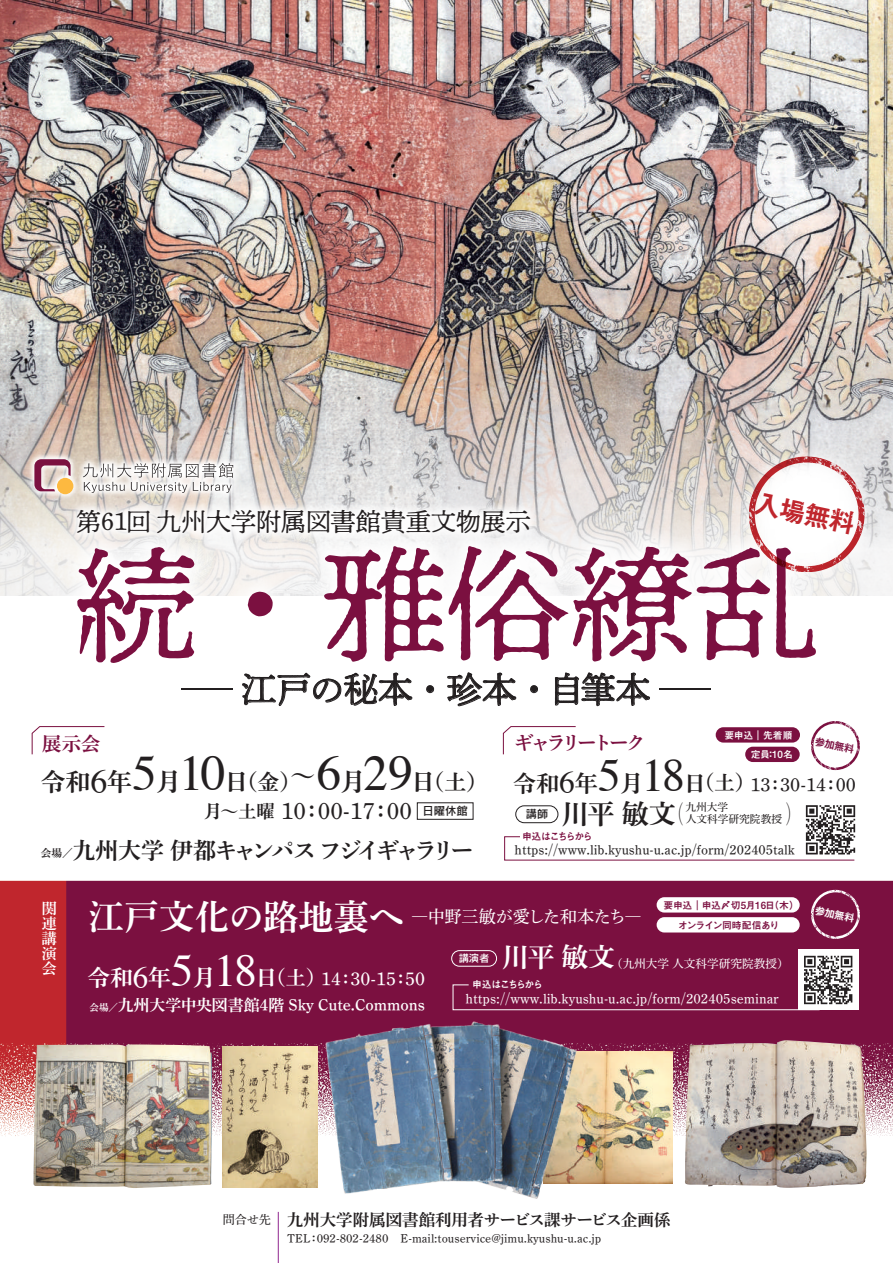
<style>
.page{position:relative;width:893px;height:1263px;background:#fff}
.page>*{position:absolute;margin:0;border:0;box-sizing:border-box;transform-origin:0 0}
.t1{font:123.9px "P Shuei N Min Std N L";color:#7b1040}
.t2{font:34.65px "P Shuei N Min Std N L";color:#231f20}
.t3{font:27px "P Shuei Min Pr 6 N B";color:#231f20}
.t4{font:26.7px "P Shuei Min Pr 6 N B";color:#fff}
.t5{font:700 25.35px "Gothic MB101 Pr 6 De";color:#c0262d}
.t6{font:25.05px "P Shuei N Min Std N L";color:#231f20}
.t7{font:24.75px "P Shuei Min Pr 6 N B";color:#231f20}
.t8{font:300 24px "Ryumin Pr 6 N";color:#231f20;scale:.64 1}
.t9{font:23.4px "P Shuei Min Pr 6 N M";color:#231f20}
.t10{font:22.95px "P Shuei Min Pr 6 N B";letter-spacing:-.145em;color:#231f20}
.t11{font:19.35px "P Shuei Min Pr 6 N B";letter-spacing:-.175em;color:#7b1040}
.t12{font:18.9px "P Shuei Min Pr 6 N M";color:#231f20}
.t13{font:18.6px "P Shuei Min Pr 6 N M";color:#fff}
.t14{font:17.25px "P Shuei Min Pr 6 N M";letter-spacing:-.03em;color:#fff}
.t15{font:16.5px "P Shuei Min Pr 6 N B";letter-spacing:-.005em;color:#231f20}
.t16{font:15.9px "P Shuei Min Pr 6 N B";color:#fff}
.t17{font:15px/15px "P Shuei Min Pr 6 N B";color:#fff;text-align:justify}
.t18{font:13.8px "P Shuei Min Pr 6 N M";color:#fff}
.t19{font:13.5px "P Shuei Min Pr 6 N M";color:#231f20}
.t20{font:12px "P Shuei Min Pr 6 N M";color:#231f20}
.t21{font:11.7px "P Shuei Min Pr 6 N M";color:#fff}
.t22{font:11.25px "Rodin Pro N DB";color:#231f20}
.t23{font:11.1px "Rodin Pro N DB";color:#231f20}
.t24{font:10.65px/12.3px "P Shuei Min Pr 6 N M";color:#231f20}
.t25{font:10.35px "Rodin Pro N DB";color:#fff}
.t26{font:700 10.05px "Gothic MB101 Pr 6 De";color:#fff}
.t27{font:700 10.05px "Gothic MB101 Pr 6 De";color:#7b1040}
.t28{font:700 9.9px "P Mi Go MB1 Std N De";letter-spacing:-.05em;color:#7b1040}
.t29{font:700 9.9px "P Mi Go MB1 Std N De";letter-spacing:-.04em;color:#fff}
.t30{font:700 9.9px "P Mi Go MB1 Std N De";letter-spacing:-.075em;color:#7b1040}
.t31{font:700 9.9px "P Mi Go MB1 Std N De";letter-spacing:-.14em;color:#7b1040}
.t32{font:700 9.9px "P Mi Go MB1 Std N De";letter-spacing:-.14em;color:#fff}
.s1{font-family:"Gothic MB101 Pr 6";font-weight:300}
.s2{font-family:"Times";font-size:33.75px}
.s3{font-family:"Times";font-size:49.5px}
.s4{font-size:21.9px}
.s5{font-size:22.95px}
.s6{font-family:"Times";font-size:31.35px}
.s7{font-family:"Times";font-size:46.05px}
.s8{font-size:20.25px}
.s9{font-family:"P Shuei Min Pr 6 N B";font-size:18px}
.s10{font-size:10.65px}
.s11{font-family:"P Shuei Min Pr 6 N B";font-size:35.25px}
.s12{font-family:"P Shuei Min Pr 6 N B";font-size:22.65px}
.s13{font-family:"Times";font-size:30.9px}
.s14{font-family:"Times";font-size:45.3px}
.s15{font-family:"P Shuei Min Pr 6 N B";font-size:19.95px}
.s16{font-size:9.6px}
</style>
<div class="page">
<img style="left:0;top:0;width:893px;height:595px">
<img style="left:0;top:880px;width:893px;height:256px">
<img style="left:695px;top:403px;width:198px;height:193px">
<img style="left:14px;top:482px;width:864px;height:262px">
<img style="left:19px;top:452px;width:569px;height:143px">
<img style="left:0;top:403px;width:290px;height:148px">
<svg style="left:242px;top:673px;width:170px;height:33px"></svg>
<svg style="left:426px;top:685px;width:8px;height:8px"></svg>
<svg style="left:447px;top:672px;width:69px;height:34px"></svg>
<svg style="left:530px;top:685px;width:8px;height:8px"></svg>
<svg style="left:555px;top:673px;width:95px;height:33px"></svg>
<svg style="left:83px;top:463px;width:150px;height:30px"></svg>
<svg style="left:34px;top:459px;width:37px;height:32px"></svg>
<div style="left:57px;top:478px;width:16px;height:16px;background:#fdb940;border-radius:50%"></div>
<svg style="left:32px;top:726px;width:73px;height:29px"></svg>
<svg style="left:503px;top:726px;width:73px;height:29px"></svg>
<img style="left:685px;top:1040px;width:182px;height:148px">
<img style="left:33px;top:1044px;width:179px;height:144px">
<img style="left:222px;top:1047px;width:95px;height:140px">
<img style="left:583px;top:1052px;width:90px;height:131px">
<img style="left:317px;top:1015px;width:266px;height:184px">
<div style="left:745px;top:747px;width:55px;height:15px;background:#7b1040;border-radius:8px"></div>
<div style="left:716px;top:727px;width:84px;height:15px;background:#7b1040;border-radius:8px"></div>
<div style="left:657px;top:917px;width:143px;height:15px;background:#fff;border-radius:8px"></div>
<div style="left:657px;top:897px;width:143px;height:15px;background:#fff;border-radius:8px"></div>
<div style="left:451px;top:950px;width:46px;height:16px;border:1px solid #fff;border-radius:8px"></div>
<hr style="left:278px;top:1212px;width:1px;height:51px;background:#90268f">
<svg style="left:504px;top:805px;width:351px;height:55px"></svg>
<div style="left:798px;top:950px;width:60px;height:60px;background:#fff"></div>
<svg style="left:453px;top:956px;width:399px;height:54px;background:#832850"></svg>
<div style="left:749px;top:456px;width:115px;height:116px;border:6px solid #c0262d;border-radius:50%"></div>
<div style="left:811px;top:890px;width:49px;height:49px;border:3px solid #fff;border-radius:50%"></div>
<div style="left:811px;top:721px;width:49px;height:49px;border:3px solid #7b1040;border-radius:50%"></div>
<h3 class="t6" style="left:76px;top:504px;width:456px">第61回 九州大学附属図書館貴重文物展示</h3>
<h3 class="t5" style="left:760px;top:482px;width:103px;rotate:12deg">入場無料</h3>
<h1 class="t1" style="left:74px;top:517px;width:745px">続・雅俗繚乱</h1>
<h2 class="t2" style="left:181px;top:665px;width:532px"><span class="s1">―</span> 江戸の秘本・珍本・ 自筆本 <span class="s1">―</span></h2>
<h3 class="t11" style="left:42px;top:732px;width:60px">展示会</h3>
<h3 class="t11" style="left:514px;top:732px;width:133px">ギャラリートーク</h3>
<p class="t29" style="left:724px;top:728px;width:70px">要申込｜先着順</p>
<p class="t27" style="left:817px;top:733px;width:41px;rotate:12deg">参加無料</p>
<p class="t29" style="left:751px;top:747px;width:44px">定員：10名</p>
<h3 class="t7" style="left:41px;top:768px;width:716px">令和<span class="s2">6</span>年<span class="s3">5</span>月<span class="s3">10</span>日<span class="s4">（金）</span>～<span class="s3">6</span>月<span class="s3">29</span>日<span class="s4">（土）</span> <span class="s5">令和</span><span class="s6">6</span><span class="s5">年</span><span class="s7">5</span><span class="s5">月</span><span class="s7">18</span><span class="s5">日</span><span class="s8">（土）</span></h3>
<h3 class="t9" style="left:204px;top:790px;width:209px"><span class="s9">月～土曜</span> 10：00-17：00</h3>
<h3 class="t12" style="left:750px;top:767px;width:107px">13：30-14：00</h3>
<h3 class="t3" style="left:562px;top:799px;width:116px">川平 敏文</h3>
<h3 class="t8" style="left:668px;top:795px;width:209px">（　　　　 　　）</h3>
<p class="t22" style="left:423px;top:803px;width:47px">日曜休館</p>
<p class="t24" style="left:685px;top:799px;width:98px">九州大学<br>人文科学研究院教授</p>
<p class="t23" style="left:526px;top:807px;width:24px">講師</p>
<h3 class="t10" style="left:41px;top:837px;width:434px"><span class="s10">会場／</span>九州大学 伊都キャンパス フジイギャラリー</h3>
<p class="t31" style="left:522px;top:829px;width:72px">申込はこちらから</p>
<p class="t19" style="left:515px;top:837px;width:282px">https://www.lib.kyushu-u.ac.jp/form/202405talk</p>
<p class="t17" style="left:42px;top:901px;width:16px">関連講演会</p>
<h3 class="t14" style="left:89px;top:901px;width:555px"><span class="s11">江戸文化の路地裏へ</span> ―中野三敏が愛した和本たち―</h3>
<p class="t28" style="left:664px;top:897px;width:137px">要申込｜申込〆切5月16日（木）</p>
<p class="t30" style="left:678px;top:917px;width:103px">オンライン同時配信あり</p>
<h3 class="t13" style="left:87px;top:961px;width:339px"><span class="s12">令和</span><span class="s13">6</span><span class="s12">年</span><span class="s14">5</span><span class="s12">月</span><span class="s14">18</span><span class="s12">日</span><span class="s15">（土）</span>14：30-15：50</h3>
<h3 class="t16" style="left:89px;top:996px;width:337px"><span class="s16">会場／</span>九州大学中央図書館4階 Sky Cute.Commons</h3>
<p class="t25" style="left:459px;top:951px;width:32px">講演者</p>
<h3 class="t4" style="left:502px;top:942px;width:114px">川平 敏文</h3>
<p class="t21" style="left:611px;top:952px;width:179px">（九州大学 人文科学研究院教授）</p>
<p class="t32" style="left:472px;top:976px;width:72px">申込はこちらから</p>
<p class="t18" style="left:466px;top:986px;width:315px">https://www.lib.kyushu-u.ac.jp/form/202405seminar</p>
<p class="t26" style="left:817px;top:902px;width:41px;rotate:12deg">参加無料</p>
<p class="t20" style="left:223px;top:1209px;width:49px">問合せ先</p>
<h3 class="t15" style="left:287px;top:1210px;width:385px">九州大学附属図書館利用者サービス課サービス企画係</h3>
<p class="t20" style="left:287px;top:1227px;width:315px">TEL：092-802-2480　E-mail:touservice@jimu.kyushu-u.ac.jp</p>
</div>
